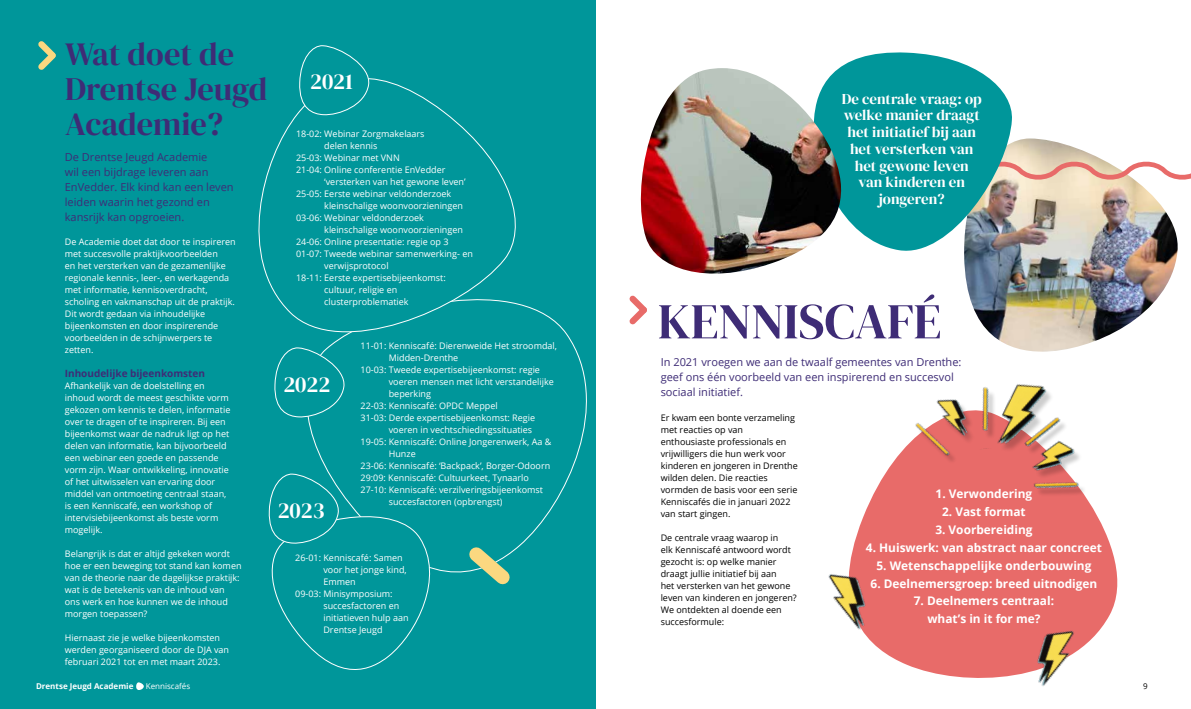
<style>
.page{position:relative;width:1191px;height:709px;background:#fff}
.page>*{position:absolute;margin:0;border:0;box-sizing:border-box;transform-origin:0 0}
.t1{font:50.1px "DM Serif Display";color:#3e2c76}
.t2{font:32.4px/34.9px "DM Serif Display";color:#3e2c76}
.t3{font:22.4px "DM Serif Display";color:#fff}
.t4{font:14.9px/16.7px "DM Serif Display";color:#fff;text-align:center}
.t5{font:700 11.9px/17.8px "Open Sans";color:#fff;text-align:center}
.t6{font:11px/15px "Open Sans";color:#3e2c76}
.t7{font:700 10px "Open Sans";color:#3e2c76}
.t8{font:9px/12px "Open Sans";color:#fff}
.t9{font:9px/12px "Open Sans";color:#000}
.t10{font:700 8px "Open Sans";color:#fff}
.t11{font:8px "Open Sans";color:#fff}
.t12{font:8px "Open Sans";color:#000}
</style>
<div class="page">
<img style="left:964px;top:138px;width:214px;height:196px">
<svg style="left:1013px;top:155px;width:178px;height:31px"></svg>
<svg style="left:839px;top:52px;width:174px;height:207px;background:#2fa2a5"></svg>
<img style="left:640px;top:68px;width:207px;height:206px">
<div style="left:0;top:0;width:595px;height:709px;background:#00969a"></div>
<svg style="left:308px;top:272px;width:288px;height:327px"></svg>
<svg style="left:258px;top:78px;width:271px;height:284px"></svg>
<svg style="left:273px;top:346px;width:75px;height:72px"></svg>
<svg style="left:298px;top:45px;width:74px;height:71px"></svg>
<svg style="left:38px;top:41px;width:18px;height:29px"></svg>
<svg style="left:629px;top:295px;width:18px;height:30px"></svg>
<svg style="left:268px;top:472px;width:177px;height:198px"></svg>
<svg style="left:456px;top:534px;width:66px;height:63px"></svg>
<svg style="left:850px;top:468px;width:268px;height:210px;background:#eb807f"></svg>
<img style="left:889px;top:334px;width:229px;height:197px">
<img style="left:828px;top:561px;width:42px;height:85px">
<img style="left:1031px;top:617px;width:59px;height:69px">
<svg style="left:136px;top:682px;width:8px;height:8px"></svg>
<h2 class="t2" style="left:65px;top:37px;width:204px">Wat doet de<br>Drentse Jeugd<br>Academie?</h2>
<p class="t6" style="left:65px;top:149px;width:170px">De Drentse Jeugd Academie<br>wil een bijdrage leveren aan<br>EnVedder. Elk kind kan een leven leiden waarin het gezond en kansrijk kan opgroeien.</p>
<p class="t8" style="left:65px;top:236px;width:172px">De Academie doet dat door te inspireren met succesvolle praktijkvoorbeelden<br>en het versterken van de gezamenlijke regionale kennis-, leer-, en werkagenda met informatie, kennisoverdracht, scholing en vakmanschap uit de praktijk.<br>Dit wordt gedaan via inhoudelijke bijeenkomsten en door inspirerende voorbeelden in de schijnwerpers te zetten.</p>
<p class="t7" style="left:65px;top:366px;width:142px">Inhoudelijke bijeenkomsten</p>
<p class="t8" style="left:65px;top:380px;width:167px">Afhankelijk van de doelstelling en inhoud wordt de meest geschikte vorm gekozen om kennis te delen, informatie over te dragen of te inspireren. Bij een bijeenkomst waar de nadruk ligt op het delen van informatie, kan bijvoorbeeld een webinar een goede en passende vorm zijn. Waar ontwikkeling, innovatie of het uitwisselen van ervaring door middel van ontmoeting centraal staan, is een Kenniscafé, een workshop of intervisiebijeenkomst als beste vorm mogelijk.</p>
<p class="t8" style="left:65px;top:548px;width:178px">Belangrijk is dat er altijd gekeken wordt hoe er een beweging tot stand kan komen van de theorie naar de dagelijkse praktijk: wat is de betekenis van de inhoud van ons werk en hoe kunnen we de inhoud morgen toepassen?</p>
<p class="t8" style="left:65px;top:632px;width:166px">Hiernaast zie je welke bijeenkomsten werden georganiseerd door de DJA van februari 2021 tot en met maart 2023.</p>
<p class="t10" style="left:36px;top:680px;width:99px">Drentse Jeugd Academie</p>
<p class="t11" style="left:146px;top:680px;width:46px">Kenniscafés</p>
<h3 class="t3" style="left:310px;top:69px;width:44px">2021</h3>
<p class="t8" style="left:296px;top:128px;width:130px">18-02: Webinar Zorgmakelaars</p>
<p class="t8" style="left:324px;top:140px;width:55px">delen kennis</p>
<p class="t8" style="left:296px;top:152px;width:105px">25-03: Webinar met VNN</p>
<p class="t8" style="left:296px;top:164px;width:151px">21-04: Online conferentie EnVedder</p>
<p class="t8" style="left:324px;top:176px;width:143px">‘versterken van het gewone leven’</p>
<p class="t8" style="left:296px;top:188px;width:157px">25-05: Eerste webinar veldonderzoek</p>
<p class="t8" style="left:324px;top:200px;width:140px">kleinschalige woonvoorzieningen</p>
<p class="t8" style="left:296px;top:212px;width:129px">03-06: Webinar veldonderzoek</p>
<p class="t8" style="left:324px;top:224px;width:140px">kleinschalige woonvoorzieningen</p>
<p class="t8" style="left:296px;top:236px;width:154px">24-06: Online presentatie: regie op 3</p>
<p class="t8" style="left:296px;top:248px;width:178px">01-07: Tweede webinar samenwerking- en</p>
<p class="t8" style="left:324px;top:260px;width:66px">verwijsprotocol</p>
<p class="t8" style="left:296px;top:272px;width:151px">18-11: Eerste expertisebijeenkomst:</p>
<p class="t8" style="left:324px;top:284px;width:74px">cultuur, religie en</p>
<p class="t8" style="left:324px;top:296px;width:86px">clusterproblematiek</p>
<p class="t8" style="left:360px;top:340px;width:198px">11-01: Kenniscafé: Dierenweide Het stroomdal,</p>
<p class="t8" style="left:389px;top:352px;width:71px">Midden-Drenthe</p>
<p class="t8" style="left:360px;top:364px;width:181px">10-03: Tweede expertisebijeenkomst: regie</p>
<p class="t8" style="left:389px;top:376px;width:166px">voeren mensen met licht verstandelijke</p>
<p class="t8" style="left:389px;top:388px;width:44px">beperking</p>
<p class="t8" style="left:360px;top:400px;width:139px">22-03: Kenniscafé: OPDC Meppel</p>
<p class="t8" style="left:360px;top:412px;width:176px">31-03: Derde expertisebijeenkomst: Regie</p>
<p class="t8" style="left:389px;top:424px;width:145px">voeren in vechtschiedingssituaties</p>
<p class="t8" style="left:360px;top:436px;width:192px">19-05: Kenniscafé: Online Jongerenwerk, Aa &amp;</p>
<p class="t8" style="left:389px;top:448px;width:28px">Hunze</p>
<p class="t8" style="left:360px;top:460px;width:191px">23-06: Kenniscafé: ‘Backpack’, Borger-Odoorn</p>
<p class="t8" style="left:360px;top:472px;width:170px">29:09: Kenniscafé: Cultuurkeet, Tynaarlo</p>
<p class="t8" style="left:360px;top:484px;width:184px">27-10: Kenniscafé: verzilveringsbijeenkomst</p>
<p class="t8" style="left:389px;top:496px;width:115px">succesfactoren (opbrengst)</p>
<h3 class="t3" style="left:283px;top:371px;width:48px">2022</h3>
<h3 class="t3" style="left:278px;top:497px;width:48px">2023</h3>
<p class="t8" style="left:295px;top:552px;width:109px">26-01: Kenniscafé: Samen</p>
<p class="t8" style="left:323px;top:564px;width:85px">voor het jonge kind,</p>
<p class="t8" style="left:323px;top:576px;width:34px">Emmen</p>
<p class="t8" style="left:295px;top:588px;width:99px">09-03: Minisymposium:</p>
<p class="t8" style="left:323px;top:600px;width:77px">succesfactoren en</p>
<p class="t8" style="left:323px;top:612px;width:87px">initiatieven hulp aan</p>
<p class="t8" style="left:323px;top:624px;width:61px">Drentse Jeugd</p>
<h3 class="t4" style="left:842px;top:90px;width:141px">De centrale vraag: op welke manier draagt het initiatief bij aan het versterken van het gewone leven van kinderen en jongeren?</h3>
<h1 class="t1" style="left:658px;top:292px;width:285px">KENNISCAFÉ</h1>
<p class="t6" style="left:660px;top:355px;width:302px">In 2021 vroegen we aan de twaalf gemeentes van Drenthe: geef ons één voorbeeld van een inspirerend en succesvol sociaal initiatief.</p>
<p class="t9" style="left:660px;top:412px;width:139px">Er kwam een bonte verzameling met reacties op van enthousiaste professionals en vrijwilligers die hun werk voor kinderen en jongeren in Drenthe wilden delen. Die reacties vormden de basis voor een serie<br>Kenniscafés die in januari 2022 van start gingen.</p>
<p class="t9" style="left:660px;top:532px;width:138px">De centrale vraag waarop in<br>elk Kenniscafé antwoord wordt gezocht is: op welke manier draagt jullie initiatief bij aan<br>het versterken van het gewone leven van kinderen en jongeren?<br>We ontdekten al doende een succesformule:</p>
<h3 class="t5" style="left:935px;top:485px;width:98px">1. Verwondering</h3>
<h3 class="t5" style="left:942px;top:502px;width:85px">2. Vast format</h3>
<h3 class="t5" style="left:935px;top:520px;width:99px">3. Voorbereiding</h3>
<h3 class="t5" style="left:866px;top:538px;width:237px">4. Huiswerk: van abstract naar concreet</h3>
<h3 class="t5" style="left:876px;top:556px;width:216px">5. Wetenschappelijke onderbouwing</h3>
<h3 class="t5" style="left:870px;top:574px;width:228px">6. Deelnemersgroep: breed uitnodigen</h3>
<h3 class="t5" style="left:913px;top:592px;width:142px">7. Deelnemers centraal: what’s in it for me?</h3>
<p class="t12" style="left:1143px;top:680px;width:6px">9</p>
</div>
